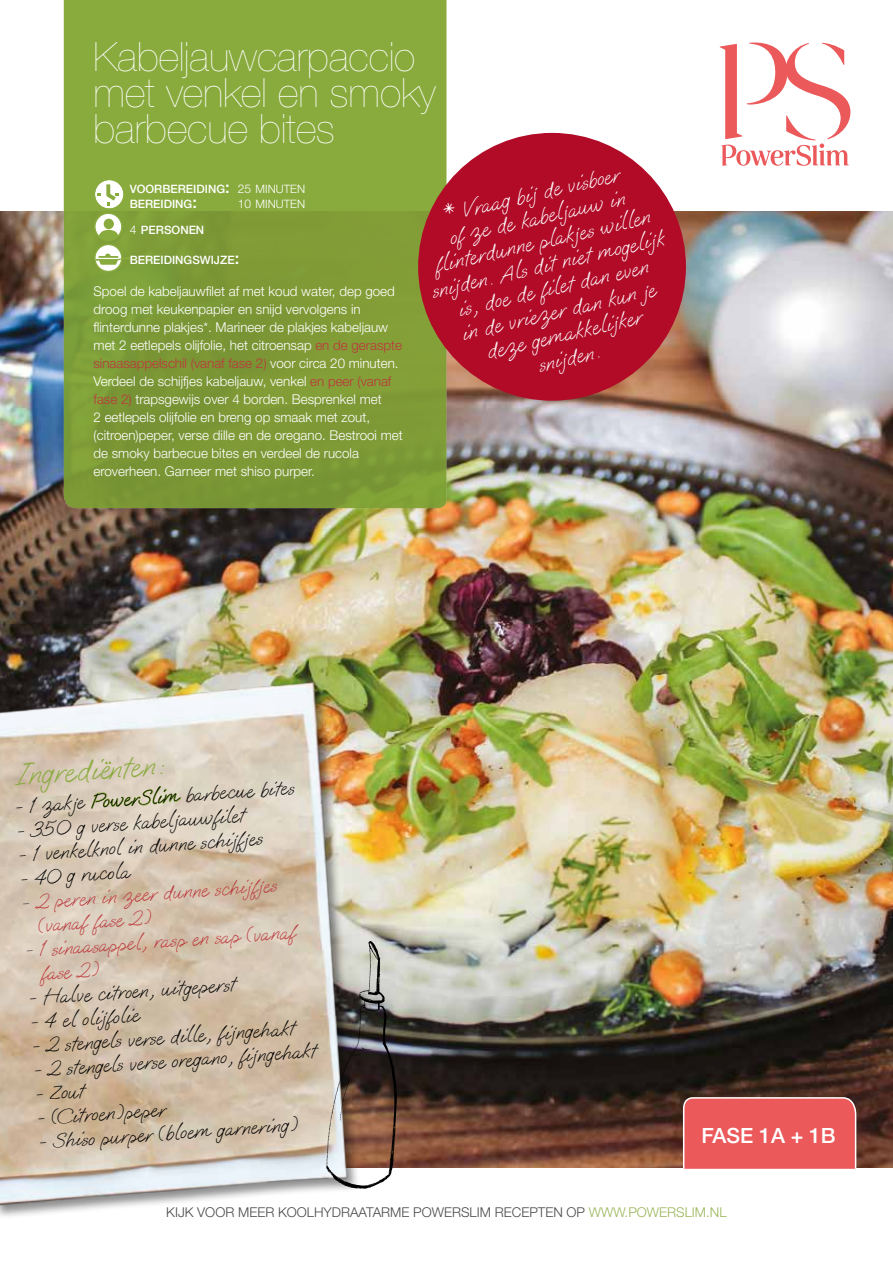
<style>
.page{position:relative;width:893px;height:1263px;background:#fff}
.page>*{position:absolute;margin:0;border:0;box-sizing:border-box;transform-origin:0 0}
.t1{font:200 40.5px/36px "Helvetica Neue LT Std";color:#fff}
.t2{font:31.5px "Oooh Baby ROB";color:#89ab3d}
.t3{font:22.5px/24px "Oooh Baby ROB";color:#fff;text-align:center}
.t4{font:21px "Oooh Baby ROB";color:#000}
.t5{font:21px/24px "Oooh Baby ROB";color:#bc383d}
.t6{font:500 21px "Helvetica Neue LT Std";color:#fff}
.t7{font:300 13.5px/18px "Helvetica Neue LT Std";color:#fff}
.t8{font:300 13.5px "Helvetica Neue LT Std";color:#4a4a49}
.t9{font:500 11.55px/15px "Helvetica Neue LT Std";color:#fff}
.t10{font:300 11.55px "Helvetica Neue LT Std";color:#fff}
.s1{font-size:16.5px}
.s2{font-weight:300;font-size:12px}
.s3{font-weight:300}
.s4{font-size:12px}
.s5{color:#bc383d}
.s6{color:#4a4a49}
.s7{color:#9bb65a}
</style>
<div class="page">
<img style="left:0;top:211px;width:893px;height:956px">
<svg style="left:64px;top:0;width:382px;height:508px;background:#82a139"></svg>
<img style="left:0;top:679px;width:368px;height:538px">
<svg style="left:91px;top:786px;width:90px;height:28px;background:#cecaa9"></svg>
<img style="left:326px;top:941px;width:71px;height:248px">
<svg style="left:94px;top:179px;width:30px;height:30px"></svg>
<div style="left:94px;top:179px;width:31px;height:31px;border:2px solid #89ab3f;border-radius:50%"></div>
<svg style="left:97px;top:184px;width:22px;height:22px"></svg>
<svg style="left:95px;top:244px;width:27px;height:28px"></svg>
<div style="left:94px;top:244px;width:29px;height:28px;border:2px solid #89ab3f;border-radius:50%"></div>
<svg style="left:682px;top:1096px;width:175px;height:73px;background:#e65e5f"></svg>
<div style="left:418px;top:133px;width:268px;height:268px;background:#b10b28;border-radius:50%"></div>
<svg style="left:720px;top:43px;width:130px;height:123px"></svg>
<svg style="left:95px;top:253px;width:40px;height:12px"></svg>
<svg style="left:95px;top:213px;width:27px;height:27px"></svg>
<div style="left:94px;top:212px;width:29px;height:29px;border:2px solid #89ab3f;border-radius:50%"></div>
<svg style="left:99px;top:230px;width:19px;height:10px"></svg>
<div style="left:104px;top:219px;width:10px;height:10px;background:#89ab3d;border-radius:50%"></div>
<h1 class="t1" style="left:94px;top:39px;width:344px">Kabeljauwcarpaccio met venkel en smoky barbecue bites</h1>
<p class="t9" style="left:130px;top:181px;width:177px">VOORBEREIDING<span class="s1">:</span> <span class="s2">25</span> <span class="s3">MINUTEN<br></span>BEREIDING<span class="s1">:</span></p>
<p class="t10" style="left:238px;top:197px;width:69px"><span class="s4">10</span> MINUTEN</p>
<p class="t9" style="left:130px;top:222px;width:76px"><span class="s2">4</span> PERSONEN</p>
<p class="t9" style="left:130px;top:252px;width:111px">BEREIDINGSWIJZE<span class="s1">:</span></p>
<p class="t7" style="left:94px;top:282px;width:311px">Spoel de kabeljauwfilet af met koud water, dep goed droog met keukenpapier en snijd vervolgens in flinterdunne plakjes*. Marineer de plakjes kabeljauw met 2 eetlepels olijfolie, het citroensap <span class="s5">en de geraspte sinaasappelschil (vanaf fase 2)</span> voor circa 20 minuten.<br>Verdeel de schijfjes kabeljauw, venkel <span class="s5">en peer (vanaf fase 2)</span> trapsgewijs over 4 borden. Besprenkel met<br>2 eetlepels olijfolie en breng op smaak met zout, (citroen)peper, verse dille en de oregano. Bestrooi met de smoky barbecue bites en verdeel de rucola eroverheen. Garneer met shiso purper.</p>
<h3 class="t3" style="left:413px;top:211px;width:240px;rotate:-13deg">* Vraag bij de visboer<br>of ze de kabeljauw in flinterdunne plakjes willen snijden. Als dit niet mogelijk is, doe de filet dan even<br>in de vriezer dan kun je deze gemakkelijker<br>snijden.</h3>
<h2 class="t2" style="left:12px;top:758px;width:151px;rotate:-4deg">Ingrediënten:</h2>
<h3 class="t4" style="left:15px;top:795px;width:281px;rotate:-4deg">- 1 zakje PowerSlim barbecue bites</h3>
<h3 class="t4" style="left:16px;top:819px;width:230px;rotate:-4deg">- 350 g verse kabeljauwfilet</h3>
<h3 class="t4" style="left:18px;top:843px;width:246px;rotate:-4deg">- 1 venkelknol in dunne schijfjes</h3>
<h3 class="t4" style="left:20px;top:867px;width:111px;rotate:-4deg">- 40 g rucola</h3>
<h3 class="t5" style="left:35px;top:891px;width:243px;text-indent:-14px;rotate:-4deg"><span class="s6">-</span> 2 peren in zeer dunne schijfjes (vanaf fase 2)</h3>
<h3 class="t5" style="left:39px;top:939px;width:258px;text-indent:-14px;rotate:-4deg"><span class="s6">-</span> 1 sinaasappel, rasp en sap (vanaf fase 2)</h3>
<h3 class="t4" style="left:28px;top:987px;width:208px;rotate:-4deg">- Halve citroen, uitgeperst</h3>
<h3 class="t4" style="left:30px;top:1011px;width:111px;rotate:-4deg">- 4 el olijfolie</h3>
<h3 class="t4" style="left:31px;top:1035px;width:265px;rotate:-4deg">- 2 stengels verse dille, fijngehakt</h3>
<h3 class="t4" style="left:33px;top:1059px;width:284px;rotate:-4deg">- 2 stengels verse oregano, fijngehakt</h3>
<h3 class="t4" style="left:35px;top:1083px;width:50px;rotate:-4deg">- Zout</h3>
<h3 class="t4" style="left:37px;top:1106px;width:130px;rotate:-4deg">- (Citroen)peper</h3>
<h3 class="t4" style="left:38px;top:1130px;width:261px;rotate:-4deg">- Shiso purper (bloem garnering)</h3>
<h3 class="t6" style="left:701px;top:1123px;width:136px">FASE 1A + 1B</h3>
<p class="t8" style="left:166px;top:1204px;width:562px">KIJK VOOR MEER KOOLHYDRAATARME POWERSLIM RECEPTEN OP <span class="s7">WWW.POWERSLIM.NL</span></p>
</div>
